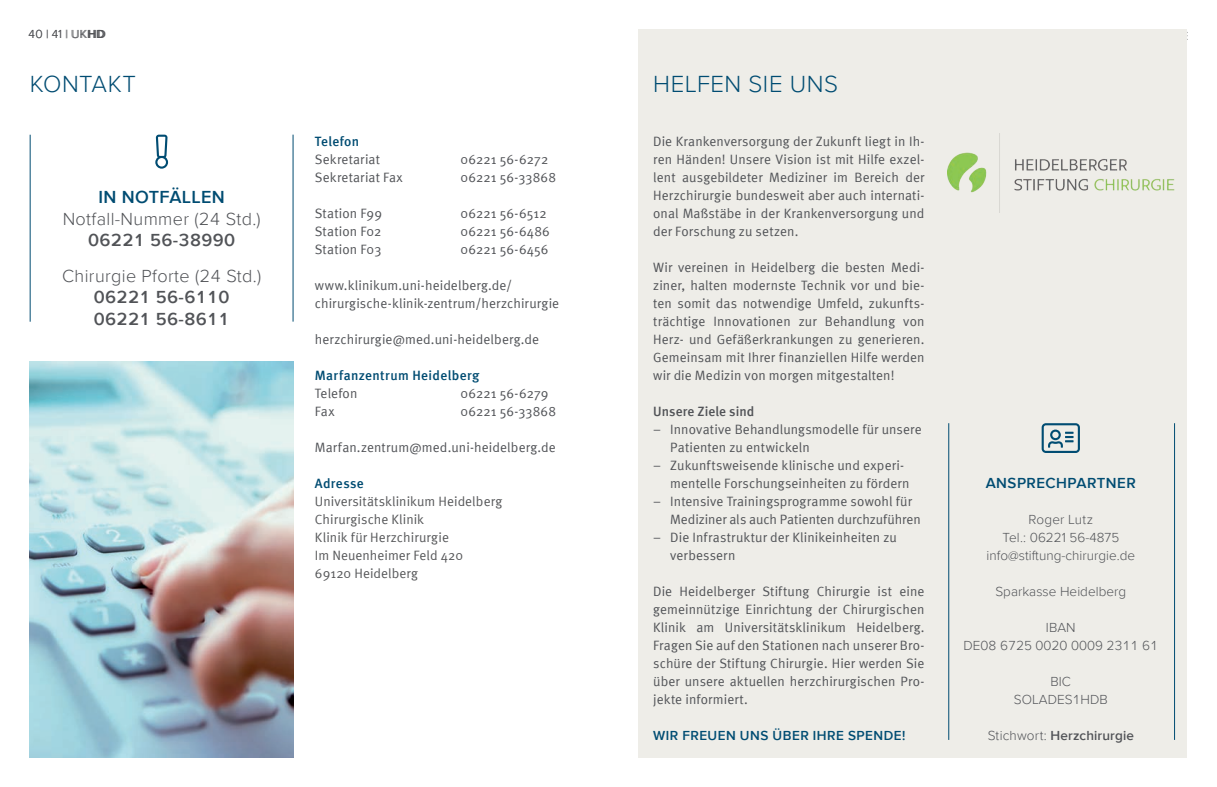
<style>
.page{position:relative;width:1217px;height:787px;background:#fff}
.page>*{position:absolute;margin:0;border:0;box-sizing:border-box;transform-origin:0 0}
.Headline{font:300 24px "Proxima Nova";letter-spacing:.025em;color:#004c72}
.Fließtext{font:300 18px "Proxima Nova";letter-spacing:.02em;color:#515357}
.Fließtext-2{font:600 18px "Proxima Nova";letter-spacing:.02em;color:#515357}
.Fließtext-3{font:600 18px "Proxima Nova";letter-spacing:.02em;color:#004c72}
.Fließtext_Meta_grau{font:600 15px "Proxima Nova";letter-spacing:.03em;color:#004c72}
.Fließtext-4{font:13.5px/18px "Meta Normal";letter-spacing:.01em;color:#515357}
.Fließtext-5{font:13.5px "Meta Normal";letter-spacing:.005em;color:#57585a}
.Fließtext-6{font:300 13.5px "Proxima Nova";letter-spacing:.005em;color:#515357}
.Fließtext_blau_med{font:500 13.5px "Meta";letter-spacing:.03em;color:#004c72}
.Subline{font:600 13.5px "Proxima Nova";letter-spacing:.04em;color:#004c72}
.Fließtext_Meta_grau-2{font:300 13.5px/18px "Proxima Nova";letter-spacing:.005em;color:#515357;text-align:center}
.Fließtext-7{font:600 13.5px "Proxima Nova";letter-spacing:.01em;color:#515357}
.Fließtext_rot{font:500 13.5px "Meta";letter-spacing:.005em;color:#515357}
.Fließtext-8{font:500 13.5px "Meta";letter-spacing:.025em;color:#004c72}
.t1{font:300 12px "Proxima Nova";color:#545559}
.s1{font-weight:600}
.s2{font-weight:300}
</style>
<div class="page">
<div style="left:638px;top:29px;width:548px;height:729px;background:#eeede8"></div>
<svg style="left:1041px;top:423px;width:38px;height:30px"></svg>
<hr style="left:948px;top:423px;width:1px;height:317px;background:#004c72">
<hr style="left:1173px;top:423px;width:1px;height:317px;background:#004c72">
<img style="left:30px;top:362px;width:263px;height:396px">
<hr style="left:30px;top:135px;width:1px;height:187px;background:#004c72">
<hr style="left:292px;top:135px;width:1px;height:186px;background:#004c72">
<img style="left:947px;top:134px;width:227px;height:78px">
<svg style="left:155px;top:135px;width:13px;height:34px"></svg>
<p class="t1" style="left:29px;top:25px;width:77px">40 | 41 | UK<span class="s1">HD</span></p>
<p class="Headline" style="left:30px;top:66px;width:108px">KONTAKT</p>
<p class="Headline" style="left:653px;top:66px;width:186px">HELFEN SIE UNS</p>
<p class="Fließtext-3" style="left:98px;top:184px;width:128px">IN NOTFÄLLEN</p>
<p class="Fließtext" style="left:63px;top:205px;width:199px">Notfall-Nummer (24 Std.)</p>
<p class="Fließtext-2" style="left:88px;top:227px;width:148px">06221 56-38990</p>
<p class="Fließtext" style="left:62px;top:262px;width:200px">Chirurgie Pforte (24 Std.)</p>
<p class="Fließtext-2" style="left:94px;top:284px;width:137px">06221 56-6110</p>
<p class="Fließtext-2" style="left:94px;top:305px;width:137px">06221 56-8611</p>
<p class="Fließtext-8" style="left:315px;top:133px;width:46px">Telefon</p>
<p class="Fließtext-4" style="left:315px;top:150px;width:67px">Sekretariat</p>
<p class="Fließtext-4" style="left:460px;top:150px;width:89px">06221 56-6272</p>
<p class="Fließtext-4" style="left:315px;top:168px;width:89px">Sekretariat Fax</p>
<p class="Fließtext-4" style="left:460px;top:168px;width:97px">06221 56-33868</p>
<p class="Fließtext-4" style="left:315px;top:204px;width:69px">Station F99</p>
<p class="Fließtext-4" style="left:460px;top:204px;width:88px">06221 56-6512</p>
<p class="Fließtext-4" style="left:315px;top:222px;width:68px">Station F02</p>
<p class="Fließtext-4" style="left:460px;top:222px;width:91px">06221 56-6486</p>
<p class="Fließtext-4" style="left:315px;top:240px;width:68px">Station F03</p>
<p class="Fließtext-4" style="left:460px;top:240px;width:89px">06221 56-6456</p>
<p class="Fließtext-4" style="left:315px;top:276px;width:199px">www.klinikum.uni-heidelberg.de/</p>
<p class="Fließtext-4" style="left:315px;top:294px;width:246px">chirurgische-klinik-zentrum/herzchirurgie</p>
<p class="Fließtext-4" style="left:315px;top:330px;width:225px">herzchirurgie@med.uni-heidelberg.de</p>
<p class="Fließtext_blau_med" style="left:315px;top:367px;width:166px">Marfanzentrum Heidelberg</p>
<p class="Fließtext-4" style="left:315px;top:384px;width:44px">Telefon</p>
<p class="Fließtext-4" style="left:460px;top:384px;width:90px">06221 56-6279</p>
<p class="Fließtext-4" style="left:315px;top:402px;width:21px">Fax</p>
<p class="Fließtext-4" style="left:460px;top:402px;width:97px">06221 56-33868</p>
<p class="Fließtext-4" style="left:315px;top:438px;width:242px">Marfan.zentrum@med.uni-heidelberg.de</p>
<p class="Fließtext_blau_med" style="left:315px;top:475px;width:50px">Adresse</p>
<p class="Fließtext-5" style="left:315px;top:493px;width:189px">Universitätsklinikum Heidelberg</p>
<p class="Fließtext-5" style="left:315px;top:511px;width:111px">Chirurgische Klinik</p>
<p class="Fließtext-5" style="left:315px;top:529px;width:135px">Klinik für Herzchirurgie</p>
<p class="Fließtext-5" style="left:315px;top:547px;width:150px">Im Neuenheimer Feld 420</p>
<p class="Fließtext-5" style="left:315px;top:565px;width:105px">69120 Heidelberg</p>
<p class="Fließtext-4" style="left:653px;top:132px;width:273px;text-align:justify">Die Krankenversorgung der Zukunft liegt in Ih&shy;ren Händen! Unsere Vision ist mit Hilfe exzel&shy;lent ausgebildeter Mediziner im Bereich der Herzchirurgie bundesweit aber auch internati&shy;onal Maßstäbe in der Krankenversorgung und der Forschung zu setzen.</p>
<p class="Fließtext-4" style="left:653px;top:258px;width:273px;text-align:justify">Wir vereinen in Heidelberg die besten Medi&shy;ziner, halten modernste Technik vor und bie&shy;ten somit das notwendige Umfeld, zukunfts&shy;trächtige Innovationen zur Behandlung von Herz- und Gefäßerkrankungen zu generieren.<br>Gemeinsam mit Ihrer finanziellen Hilfe werden wir die Medizin von morgen mitgestalten!</p>
<p class="Fließtext_rot" style="left:653px;top:403px;width:103px">Unsere Ziele sind</p>
<p class="Fließtext-4" style="left:670px;top:420px;width:253px;text-indent:-17px">– Innovative Behandlungsmodelle für unsere<br>Patienten zu entwickeln</p>
<p class="Fließtext-4" style="left:670px;top:456px;width:241px;text-indent:-17px">– Zukunftsweisende klinische und experi&shy;mentelle Forschungseinheiten zu fördern</p>
<p class="Fließtext-4" style="left:670px;top:492px;width:252px;text-indent:-17px">– Intensive Trainingsprogramme sowohl für<br>Mediziner als auch Patienten durchzuführen</p>
<p class="Fließtext-4" style="left:670px;top:528px;width:228px;text-indent:-17px">– Die Infrastruktur der Klinikeinheiten zu verbessern</p>
<p class="Fließtext-4" style="left:653px;top:582px;width:273px;text-align:justify">Die Heidelberger Stiftung Chirurgie ist eine gemeinnützige Einrichtung der Chirurgischen Klinik am Universitätsklinikum Heidelberg.<br>Fragen Sie auf den Stationen nach unserer Bro&shy;schüre der Stiftung Chirurgie. Hier werden Sie über unsere aktuellen herzchirurgischen Pro&shy;jekte informiert.</p>
<p class="Subline" style="left:653px;top:725px;width:254px">WIR FREUEN UNS ÜBER IHRE SPENDE!</p>
<p class="Fließtext_Meta_grau" style="left:985px;top:471px;width:152px">ANSPRECHPARTNER</p>
<p class="Fließtext_Meta_grau-2" style="left:1002px;top:509px;width:118px">Roger Lutz<br>Tel.: 06221 56-4875</p>
<p class="Fließtext-6" style="left:986px;top:545px;width:150px">info@stiftung-chirurgie.de</p>
<p class="Fließtext-6" style="left:995px;top:581px;width:132px">Sparkasse Heidelberg</p>
<p class="Fließtext-6" style="left:1045px;top:617px;width:31px">IBAN</p>
<p class="Fließtext-6" style="left:963px;top:635px;width:196px">DE08 6725 0020 0009 2311 61</p>
<p class="Fließtext-6" style="left:1050px;top:671px;width:22px">BIC</p>
<p class="Fließtext-6" style="left:1013px;top:689px;width:95px">SOLADES1HDB</p>
<p class="Fließtext-7" style="left:987px;top:725px;width:148px"><span class="s2">Stichwort:</span> Herzchirurgie</p>
</div>
